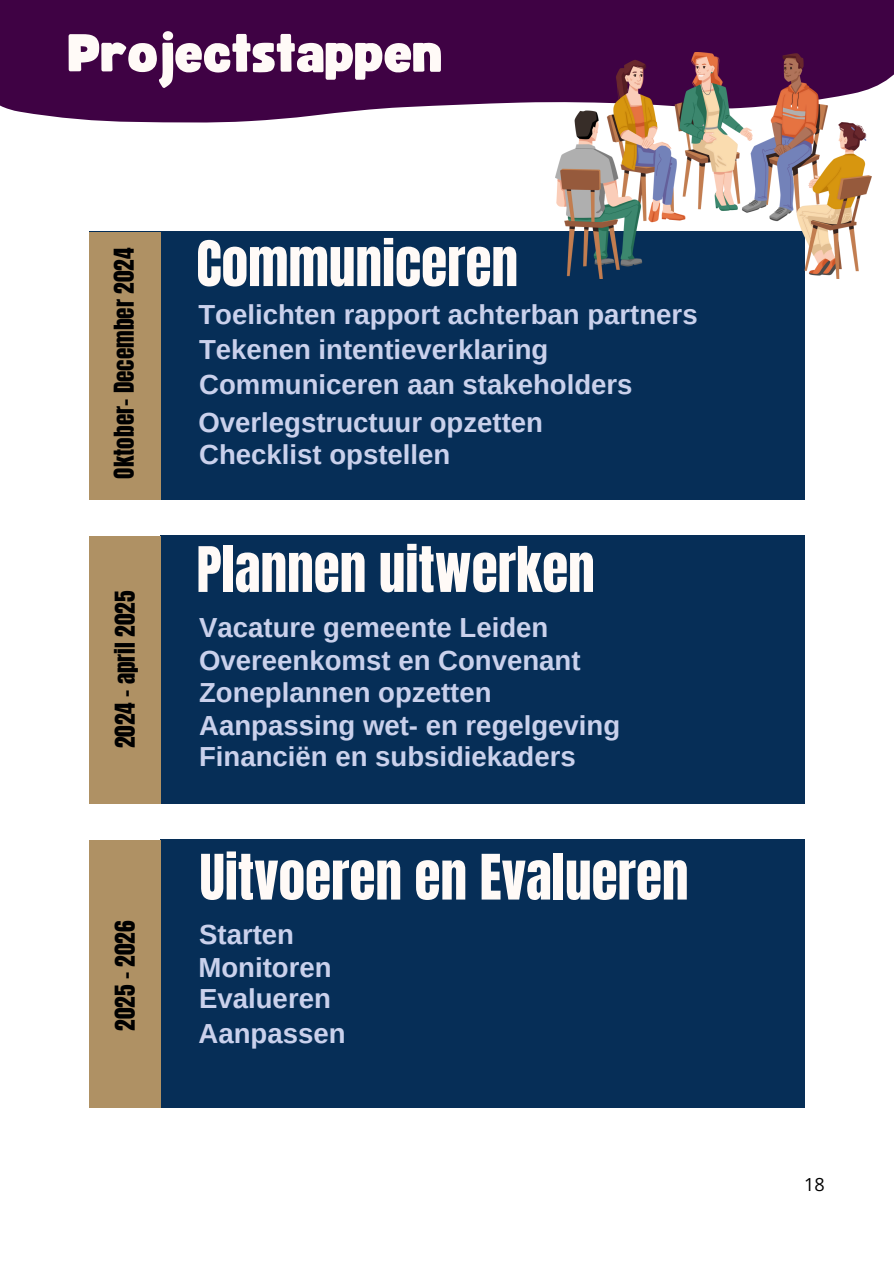
<style>
.page{position:relative;width:894px;height:1264px;background:#fff}
.page>*{position:absolute;margin:0;border:0;box-sizing:border-box;transform-origin:0 0}
.t1{font:53.25px "Anton";color:#fffaf7}
.t2{font:52.35px "Funtastic";color:#fffaf7}
.t3{font:700 27.6px "Arimo";color:#cad1ec}
.t4{font:23.25px "Anton";color:#000}
.t5{font:18px "Open Sans";color:#000}
</style>
<div class="page">
<svg style="left:0;top:0;width:893px;height:123px;fill:#3f0244"></svg>
<div style="left:89px;top:231px;width:715px;height:268px;background:#062e57"></div>
<div style="left:160px;top:535px;width:644px;height:268px;background:#062e57"></div>
<div style="left:160px;top:839px;width:644px;height:268px;background:#062e57"></div>
<div style="left:89px;top:231px;width:71px;height:268px;background:#af9164"></div>
<div style="left:89px;top:535px;width:71px;height:268px;background:#af9164"></div>
<div style="left:89px;top:839px;width:72px;height:268px;background:#af9164"></div>
<img style="left:555px;top:53px;width:316px;height:225px">
<p class="t2" style="left:69px;top:29px;width:376px">Projectstappen</p>
<h1 class="t4" style="left:107px;top:478px;width:232px;rotate:-90deg">Oktober- December 2024</h1>
<h2 class="t4" style="left:108px;top:748px;width:159px;rotate:-90deg">2024 - april 2025</h2>
<h2 class="t4" style="left:108px;top:1030px;width:111px;rotate:-90deg">2025 - 2026</h2>
<h1 class="t1" style="left:196px;top:225px;width:323px">Communiceren</h1>
<h2 class="t3" style="left:198px;top:299px;width:500px">Toelichten rapport achterban partners</h2>
<h3 class="t3" style="left:199px;top:334px;width:350px">Tekenen intentieverklaring</h3>
<h1 class="t3" style="left:199px;top:369px;width:435px">Communiceren aan stakeholders</h1>
<h2 class="t3" style="left:198px;top:406px;width:346px">Overlegstructuur opzetten</h2>
<h2 class="t3" style="left:199px;top:439px;width:252px">Checklist opstellen</h2>
<p class="t1" style="left:196px;top:531px;width:400px">Plannen uitwerken</p>
<h2 class="t3" style="left:199px;top:611px;width:350px">Vacature gemeente Leiden</h2>
<h2 class="t3" style="left:199px;top:644px;width:383px">Overeenkomst en Convenant</h2>
<h2 class="t3" style="left:199px;top:677px;width:294px">Zoneplannen opzetten</h2>
<h3 class="t3" style="left:199px;top:710px;width:422px">Aanpassing wet- en regelgeving</h3>
<h2 class="t3" style="left:199px;top:740px;width:378px">Financiën en subsidiekaders</h2>
<h3 class="t1" style="left:199px;top:839px;width:490px">Uitvoeren en Evalueren</h3>
<h1 class="t3" style="left:199px;top:919px;width:96px">Starten</h1>
<h2 class="t3" style="left:198px;top:952px;width:135px">Monitoren</h2>
<h2 class="t3" style="left:199px;top:982px;width:133px">Evalueren</h2>
<h2 class="t3" style="left:198px;top:1017px;width:148px">Aanpassen</h2>
<p class="t5" style="left:804px;top:1172px;width:22px">18</p>
</div>
